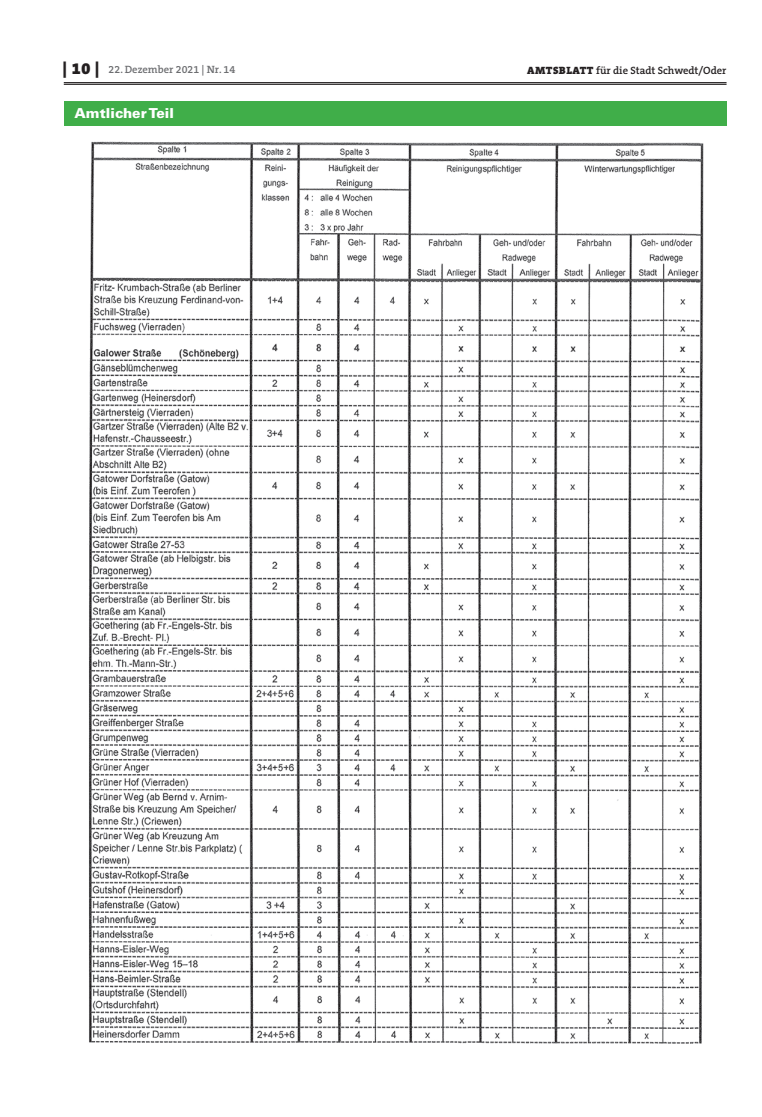
<style>
.page{position:relative;width:762px;height:1117px;background:#fff}
.page>*{position:absolute;margin:0;border:0;box-sizing:border-box;transform-origin:0 0}
.t1{font:900 13.75px "Univers";letter-spacing:.005em;color:#fff}
.t2{font:600 10.62px "The Serif B W6";color:#231f20}
.t3{font:600 10.62px "The Serif B W6";color:#6c6d70}
.s1{font-family:"The Serif B W9";font-weight:900;font-size:16.25px;color:#231f20}
.s2{font-family:"The Serif B W9";font-weight:900}
</style>
<div class="page">
<hr style="left:64px;top:82px;width:662px;height:1px;background:#231f20">
<hr style="left:64px;top:84px;width:662px;height:1px;background:#231f20">
<div style="left:64px;top:101px;width:662px;height:25px;background:#40ae49"></div>
<img style="left:89px;top:141px;width:615px;height:903px">
<p class="t3" style="left:63px;top:63px;width:174px"><span class="s1">| 10 |</span> 22. Dezember 2021 | Nr. 14</p>
<p class="t2" style="left:527px;top:63px;width:201px"><span class="s2">AMTSBLATT</span> für die Stadt Schwedt/Oder</p>
<p class="t1" style="left:74px;top:104px;width:101px">Amtlicher Teil</p>
</div>
